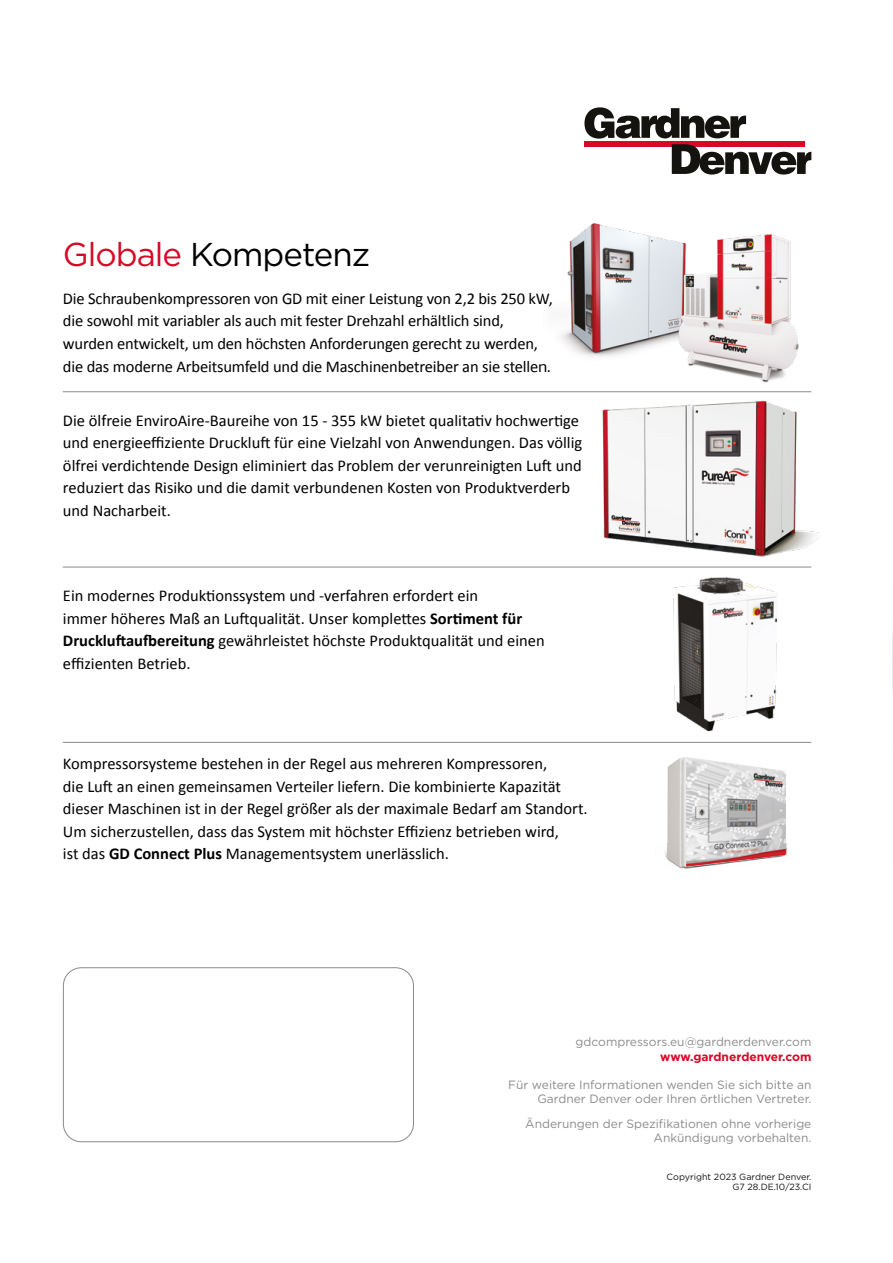
<style>
.page{position:relative;width:893px;height:1263px;background:#fff}
.page>*{position:absolute;margin:0;border:0;box-sizing:border-box;transform-origin:0 0}
.t1{font:33px "Gotham";letter-spacing:-.03em;color:#000}
.t2{font:16.5px/22.5px "Calibri";color:#000}
.t3{font:12px/14.4px "Gotham";color:#898c8a;text-align:right}
.t4{font:700 12px "Gotham";color:#d70926}
.t5{font:9px/10.8px "Gotham";color:#141310;text-align:right}
.s1{color:#d70926}
.s2{font-weight:700}
</style>
<div class="page">
<img style="left:892px;top:625px;width:1px;height:68px">
<svg style="left:584px;top:107px;width:227px;height:68px"></svg>
<div style="left:63px;top:967px;width:351px;height:175px;border:1px solid #898c8a;border-radius:18px"></div>
<hr style="left:63px;top:567px;width:748px;height:1px;background:#898c8a">
<hr style="left:63px;top:742px;width:748px;height:1px;background:#898c8a">
<hr style="left:63px;top:391px;width:748px;height:1px;background:#898c8a">
<img style="left:673px;top:577px;width:104px;height:155px">
<img style="left:562px;top:223px;width:71px;height:134px">
<img style="left:568px;top:224px;width:77px;height:127px">
<img style="left:645px;top:234px;width:154px;height:135px">
<img style="left:665px;top:843px;width:122px;height:26px">
<img style="left:667px;top:757px;width:119px;height:110px">
<img style="left:567px;top:369px;width:252px;height:199px">
<h1 class="t1" style="left:63px;top:234px;width:309px"><span class="s1">Globale</span> Kompetenz</h1>
<p class="t2" style="left:63px;top:287px;width:491px">Die Schraubenkompressoren von GD mit einer Leistung von 2,2 bis 250 kW, die sowohl mit variabler als auch mit fester Drehzahl erhältlich sind, wurden entwickelt, um den höchsten Anforderungen gerecht zu werden, die das moderne Arbeitsumfeld und die Maschinenbetreiber an sie stellen.</p>
<p class="t2" style="left:63px;top:409px;width:521px">Die ölfreie EnviroAire-Baureihe von 15 - 355 kW bietet qualitativ hochwertige und energieeffiziente Druckluft für eine Vielzahl von Anwendungen. Das völlig ölfrei verdichtende Design eliminiert das Problem der verunreinigten Luft und reduziert das Risiko und die damit verbundenen Kosten von Produktverderb und Nacharbeit.</p>
<p class="t2" style="left:63px;top:584px;width:483px">Ein modernes Produktionssystem und -verfahren erfordert ein<br>immer höheres Maß an Luftqualität. Unser komplettes <span class="s2">Sortiment für Druckluftaufbereitung</span> gewährleistet höchste Produktqualität und einen effizienten Betrieb.</p>
<p class="t2" style="left:63px;top:752px;width:526px">Kompressorsysteme bestehen in der Regel aus mehreren Kompressoren,<br>die Luft an einen gemeinsamen Verteiler liefern. Die kombinierte Kapazität dieser Maschinen ist in der Regel größer als der maximale Bedarf am Standort.<br>Um sicherzustellen, dass das System mit höchster Effizienz betrieben wird,<br>ist das <span class="s2">GD Connect Plus</span> Managementsystem unerlässlich.</p>
<p class="t3" style="left:576px;top:1034px;width:237px">gdcompressors.eu@gardnerdenver.com</p>
<p class="t4" style="left:660px;top:1048px;width:153px">www.gardnerdenver.com</p>
<p class="t3" style="left:508px;top:1077px;width:305px">Für weitere Informationen wenden Sie sich bitte an<br>Gardner Denver oder Ihren örtlichen Vertreter.</p>
<p class="t3" style="left:525px;top:1116px;width:288px">Änderungen der Spezifikationen ohne vorherige<br>Ankündigung vorbehalten.</p>
<p class="t5" style="left:667px;top:1171px;width:146px">Copyright 2023 Gardner Denver.<br>G7 28.DE.10/23.CI</p>
</div>
